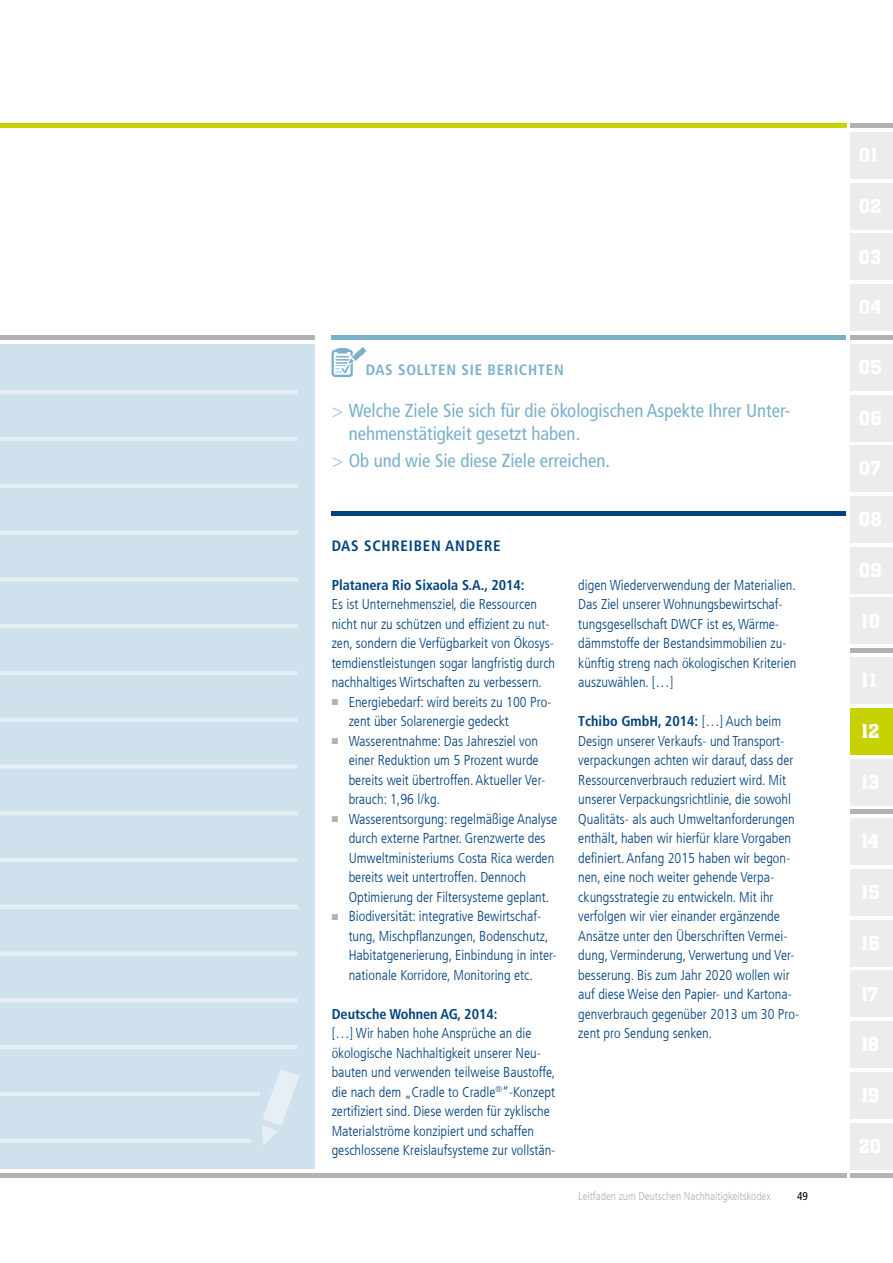
<style>
.page{position:relative;width:893px;height:1263px;background:#fff}
.page>*{position:absolute;margin:0;border:0;box-sizing:border-box;transform-origin:0 0}
.t1{font:500 21px "Aachen Std";color:#fff}
.t2{font:condensed 18.75px/22.5px "Frutiger LT Com";color:#7bb0ca}
.t3{font:700 condensed 15px "Frutiger LT Com";letter-spacing:.05em;color:#7bb0ca}
.t4{font:700 condensed 15px "Frutiger LT Com";letter-spacing:.05em;color:#00427d}
.t5{font:300 condensed 14.25px/19.5px "Frutiger LT Com";color:#00427d}
.t6{font:700 condensed 14.25px "Frutiger LT Com";color:#00427d}
.t7{font:300 condensed 11.25px "Frutiger LT Com";color:#b1b2b3}
.t8{font:condensed 11.25px "Frutiger LT Com";color:#000}
.s1{font-weight:300;font-size:18.9px;color:#a4c8db}
.s2{color:#b1b2b3}
.s3{font-weight:700}
</style>
<div class="page">
<div style="left:850px;top:132px;width:43px;height:47px;background:#ececed"></div>
<div style="left:850px;top:183px;width:43px;height:46px;background:#ececed"></div>
<div style="left:850px;top:234px;width:43px;height:46px;background:#ececed"></div>
<div style="left:850px;top:284px;width:43px;height:47px;background:#ececed"></div>
<div style="left:850px;top:335px;width:43px;height:5px;background:#b1b2b3"></div>
<div style="left:850px;top:123px;width:43px;height:5px;background:#b1b2b3"></div>
<div style="left:850px;top:648px;width:43px;height:5px;background:#b1b2b3"></div>
<hr style="left:850px;top:810px;width:43px;height:4px;background:#b1b2b3">
<hr style="left:850px;top:1174px;width:43px;height:4px;background:#b1b2b3">
<div style="left:850px;top:344px;width:43px;height:46px;background:#ececed"></div>
<div style="left:850px;top:395px;width:43px;height:46px;background:#ececed"></div>
<div style="left:850px;top:446px;width:43px;height:46px;background:#ececed"></div>
<div style="left:850px;top:496px;width:43px;height:47px;background:#ececed"></div>
<div style="left:850px;top:547px;width:43px;height:46px;background:#ececed"></div>
<div style="left:850px;top:598px;width:43px;height:46px;background:#ececed"></div>
<div style="left:850px;top:657px;width:43px;height:47px;background:#ececed"></div>
<div style="left:850px;top:759px;width:43px;height:46px;background:#ececed"></div>
<div style="left:850px;top:819px;width:43px;height:46px;background:#ececed"></div>
<div style="left:850px;top:869px;width:43px;height:46px;background:#ececed"></div>
<div style="left:850px;top:920px;width:43px;height:46px;background:#ececed"></div>
<div style="left:850px;top:971px;width:43px;height:46px;background:#ececed"></div>
<div style="left:850px;top:1021px;width:43px;height:47px;background:#ececed"></div>
<div style="left:850px;top:1072px;width:43px;height:46px;background:#ececed"></div>
<div style="left:850px;top:1123px;width:43px;height:46px;background:#ececed"></div>
<hr style="left:0;top:1174px;width:846px;height:4px;background:#b1b2b3">
<div style="left:0;top:123px;width:846px;height:5px;background:#c7d300"></div>
<div style="left:0;top:335px;width:315px;height:5px;background:#b1b2b3"></div>
<div style="left:332px;top:335px;width:514px;height:5px;background:#7bb0ca"></div>
<hr style="left:332px;top:512px;width:514px;height:4px;background:#00427d">
<div style="left:850px;top:708px;width:43px;height:46px;background:#c7d300"></div>
<img style="left:332px;top:347px;width:34px;height:30px">
<div style="left:0;top:344px;width:315px;height:825px;background:#cfe1ec"></div>
<hr style="left:0;top:390px;width:298px;height:4px;background:#e6eff5">
<hr style="left:0;top:437px;width:298px;height:4px;background:#e6eff5">
<hr style="left:0;top:484px;width:298px;height:4px;background:#e6eff5">
<div style="left:0;top:530px;width:298px;height:5px;background:#e6eff5"></div>
<hr style="left:0;top:577px;width:298px;height:4px;background:#e6eff5">
<hr style="left:0;top:624px;width:298px;height:4px;background:#e6eff5">
<hr style="left:0;top:671px;width:298px;height:4px;background:#e6eff5">
<hr style="left:0;top:718px;width:298px;height:4px;background:#e6eff5">
<div style="left:0;top:764px;width:298px;height:5px;background:#e6eff5"></div>
<hr style="left:0;top:811px;width:298px;height:4px;background:#e6eff5">
<hr style="left:0;top:858px;width:298px;height:4px;background:#e6eff5">
<hr style="left:0;top:905px;width:298px;height:4px;background:#e6eff5">
<div style="left:0;top:951px;width:298px;height:5px;background:#e6eff5"></div>
<hr style="left:0;top:998px;width:298px;height:4px;background:#e6eff5">
<hr style="left:0;top:1045px;width:298px;height:4px;background:#e6eff5">
<hr style="left:0;top:1092px;width:260px;height:4px;background:#e6eff5">
<div style="left:0;top:1138px;width:251px;height:5px;background:#e6eff5"></div>
<svg style="left:262px;top:1069px;width:37px;height:77px"></svg>
<p class="t3" style="left:366px;top:361px;width:200px">DAS SOLLTEN SIE BERICHTEN</p>
<h2 class="t2" style="left:349px;top:399px;width:443px;text-indent:-17px"><span class="s1">&gt;</span> Welche Ziele Sie sich für die ökologischen Aspekte Ihrer Unter&shy;nehmenstätigkeit gesetzt haben.</h2>
<h2 class="t2" style="left:332px;top:449px;width:280px"><span class="s1">&gt;</span> Ob und wie Sie diese Ziele erreichen.</h2>
<p class="t4" style="left:332px;top:536px;width:171px">DAS SCHREIBEN ANDERE</p>
<p class="t6" style="left:332px;top:576px;width:195px">Platanera Rio Sixaola S.A., 2014:</p>
<p class="t5" style="left:332px;top:594px;width:225px">Es ist Unternehmensziel, die Ressourcen nicht nur zu schützen und effizient zu nut&shy;zen, sondern die Verfügbarkeit von Ökosys&shy;temdienstleistungen sogar langfristig durch nachhaltiges Wirtschaften zu verbessern.</p>
<p class="t5" style="left:349px;top:692px;width:204px;text-indent:-17px"><span class="s2">■</span> Energiebedarf: wird bereits zu 100 Pro&shy;zent über Solarenergie gedeckt</p>
<p class="t5" style="left:349px;top:731px;width:198px;text-indent:-17px"><span class="s2">■</span> Wasserentnahme: Das Jahresziel von einer Reduktion um 5 Prozent wurde bereits weit übertroffen. Aktueller Ver&shy;brauch: 1,96 l/kg.</p>
<p class="t5" style="left:349px;top:809px;width:210px;text-indent:-17px"><span class="s2">■</span> Wasserentsorgung: regelmäßige Analyse durch externe Partner. Grenzwerte des Umweltministeriums Costa Rica werden bereits weit untertroffen. Dennoch Optimierung der Filtersysteme geplant.</p>
<p class="t5" style="left:349px;top:906px;width:210px;text-indent:-17px"><span class="s2">■</span> Biodiversität: integrative Bewirtschaf&shy;tung, Mischpflanzungen, Bodenschutz, Habitatgenerierung, Einbindung in inter&shy;nationale Korridore, Monitoring etc.</p>
<p class="t6" style="left:332px;top:1005px;width:167px">Deutsche Wohnen AG, 2014:</p>
<p class="t5" style="left:332px;top:1023px;width:225px">[…] Wir haben hohe Ansprüche an die ökologische Nachhaltigkeit unserer Neu&shy;bauten und verwenden teilweise Baustoffe, die nach dem „Cradle to Cradle<sup>®</sup>“-Konzept zertifiziert sind. Diese werden für zyklische Materialströme konzipiert und schaffen geschlossene Kreislaufsysteme zur vollstän-</p>
<p class="t5" style="left:578px;top:575px;width:220px">digen Wiederverwendung der Materialien.<br>Das Ziel unserer Wohnungsbewirtschaf&shy;tungsgesellschaft DWCF ist es, Wärme&shy;dämmstoffe der Bestandsimmobilien zu&shy;künftig streng nach ökologischen Kriterien auszuwählen. […]</p>
<p class="t5" style="left:578px;top:711px;width:223px"><span class="s3">Tchibo GmbH, 2014:</span> […] Auch beim Design unserer Verkaufs- und Transport&shy;verpackungen achten wir darauf, dass der Ressourcenverbrauch reduziert wird. Mit unserer Verpackungsrichtlinie, die sowohl Qualitäts- als auch Umweltanforderungen enthält, haben wir hierfür klare Vorgaben definiert. Anfang 2015 haben wir begon&shy;nen, eine noch weiter gehende Verpa&shy;ckungsstrategie zu entwickeln. Mit ihr verfolgen wir vier einander ergänzende Ansätze unter den Überschriften Vermei&shy;dung, Verminderung, Verwertung und Ver&shy;besserung. Bis zum Jahr 2020 wollen wir auf diese Weise den Papier- und Kartona&shy;genverbrauch gegenüber 2013 um 30 Pro&shy;zent pro Sendung senken.</p>
<p class="t7" style="left:578px;top:1189px;width:194px">Leitfaden zum Deutschen Nachhaltigkeitskodex</p>
<p class="t8" style="left:797px;top:1190px;width:12px">49</p>
<h1 class="t1" style="left:862px;top:720px;width:19px">12</h1>
</div>
